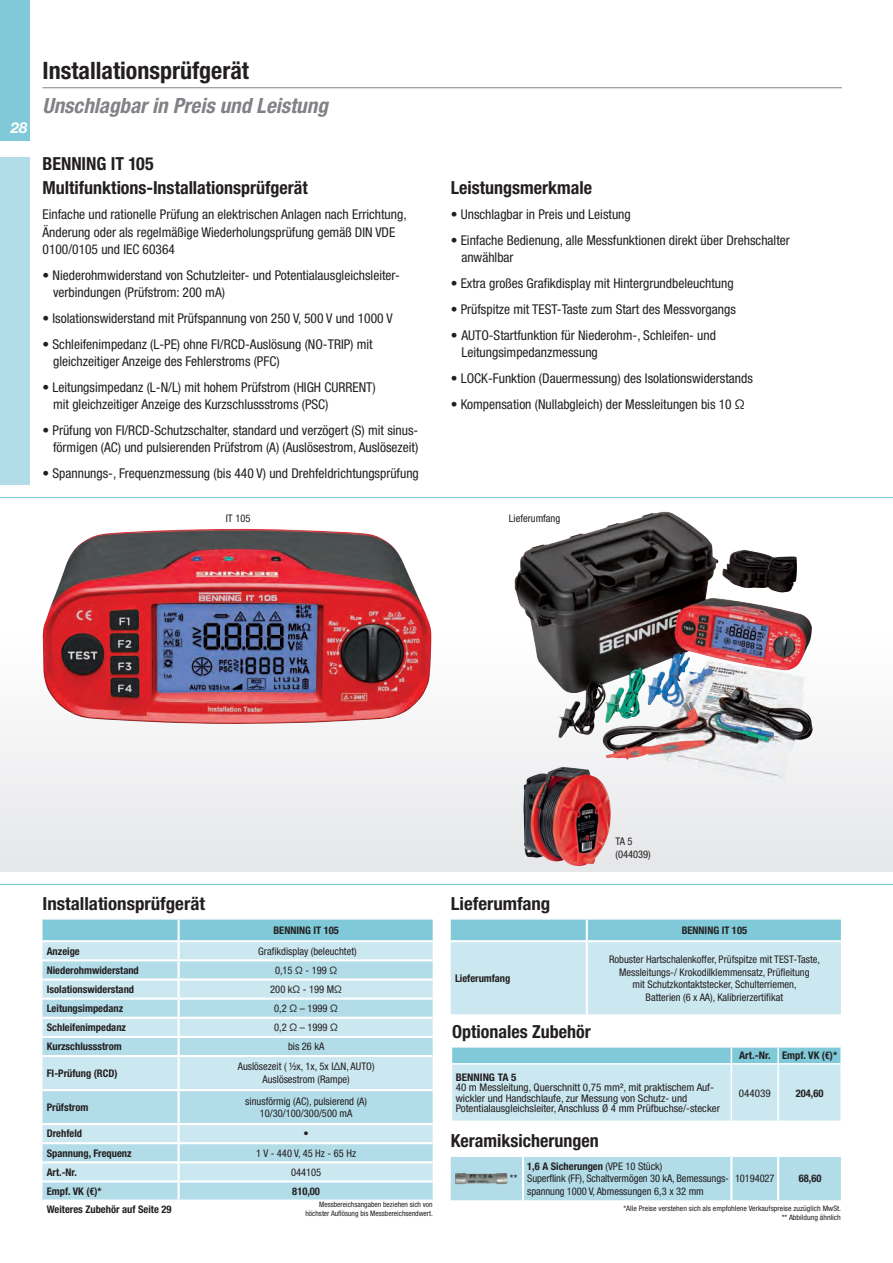
<style>
.page{position:relative;width:893px;height:1263px;background:#fff}
.page>*{position:absolute;margin:0;border:0;box-sizing:border-box;transform-origin:0 0}
.t1{font:700 condensed 24px "Helvetica Neue LT Pro";color:#231f20}
.t2{font:italic 700 condensed 21px "Helvetica Neue LT Pro";color:#808285}
.t3{font:700 condensed 18px/23.5px "Helvetica Neue LT Pro";color:#231f20}
.t4{font:700 condensed 18px "Helvetica Neue LT Pro";color:#231f20;scale:1.05 1}
.t5{font:italic 700 15px "Helvetica Neue LT Pro";color:#fff}
.t6{font:condensed 13.5px/17.2px "Helvetica Neue LT Pro";color:#231f20}
.t7{font:condensed 10.5px/12.6px "Helvetica Neue LT Pro";color:#231f20;text-align:center}
.t8{font:700 condensed 10.5px "Helvetica Neue LT Pro";color:#231f20}
.t9{font:condensed 10.5px/10.5px "Helvetica Neue LT Pro";color:#231f20;scale:1.05 1}
.t10{font:700 condensed 10.5px "Helvetica Neue LT Pro";color:#231f20;scale:1.05 1}
.t11{font:condensed 7.5px/9px "Helvetica Neue LT Pro";color:#231f20;text-align:right;scale:1.05 1}
.t12{font:condensed 7.5px/9px "Helvetica Neue LT Pro";color:#231f20;text-align:right}
.s1{font-weight:700}
</style>
<div class="page">
<svg style="left:0;top:511px;width:893px;height:361px;fill:#eff0f1"></svg>
<div style="left:0;top:157px;width:30px;height:328px;background:#b2dce8"></div>
<img style="left:523px;top:767px;width:88px;height:99px">
<img style="left:514px;top:512px;width:147px;height:211px">
<div style="left:0;top:0;width:30px;height:140px;background:#7fc9d9"></div>
<hr style="left:43px;top:87px;width:799px;height:1px;background:#808285">
<hr style="left:0;top:497px;width:893px;height:1px;background:#7fc9d9">
<hr style="left:0;top:884px;width:893px;height:1px;background:#7fc9d9">
<svg style="left:43px;top:1057px;width:390px;height:66px;background:#bee1eb"></svg>
<svg style="left:43px;top:918px;width:390px;height:137px;background:#bbe0ea"></svg>
<hr style="left:178px;top:1057px;width:2px;height:32px;background:#fff">
<hr style="left:43px;top:1089px;width:136px;height:2px;background:#fff">
<hr style="left:179px;top:1089px;width:254px;height:2px;background:#fff">
<hr style="left:178px;top:1091px;width:2px;height:32px;background:#fff">
<svg style="left:43px;top:1124px;width:390px;height:77px;background:#c6e5ed"></svg>
<svg style="left:451px;top:919px;width:391px;height:282px"></svg>
<hr style="left:841px;top:1127px;width:2px;height:28px;background:#fff">
<hr style="left:841px;top:1157px;width:2px;height:43px;background:#fff">
<img style="left:455px;top:1171px;width:55px;height:15px">
<img style="left:43px;top:529px;width:389px;height:195px">
<p class="t5" style="left:11px;top:118px;width:18px">28</p>
<h1 class="t1" style="left:43px;top:56px;width:208px">Installationsprüfgerät</h1>
<h2 class="t2" style="left:43px;top:92px;width:287px">Unschlagbar in Preis und Leistung</h2>
<h3 class="t3" style="left:43px;top:152px;width:267px">BENNING IT 105<br>Multifunktions-Installationsprüfgerät</h3>
<p class="t6" style="left:43px;top:206px;width:366px">Einfache und rationelle Prüfung an elektrischen Anlagen nach Errichtung,<br>Änderung oder als regelmäßige Wiederholungsprüfung gemäß DIN VDE<br>0100/0105 und IEC 60364</p>
<p class="t6" style="left:53px;top:266px;width:348px;text-indent:-11px">• Niederohmwiderstand von Schutzleiter- und Potentialausgleichsleiter&shy;verbindungen (Prüfstrom: 200 mA)</p>
<p class="t6" style="left:43px;top:309px;width:352px">• Isolationswiderstand mit Prüfspannung von 250 V, 500 V und 1000 V</p>
<p class="t6" style="left:53px;top:335px;width:321px;text-indent:-11px">• Schleifenimpedanz (L-PE) ohne FI/RCD-Auslösung (NO-TRIP) mit gleichzeitiger Anzeige des Fehlerstroms (PFC)</p>
<p class="t6" style="left:53px;top:378px;width:324px;text-indent:-11px">• Leitungsimpedanz (L-N/L) mit hohem Prüfstrom (HIGH CURRENT) mit gleichzeitiger Anzeige des Kurzschlussstroms (PSC)</p>
<p class="t6" style="left:43px;top:421px;width:377px;text-align:right">• Prüfung von FI/RCD-Schutzschalter, standard und verzögert (S) mit sinus&shy;förmigen (AC) und pulsierenden Prüfstrom (A) (Auslösestrom, Auslösezeit)</p>
<p class="t6" style="left:43px;top:464px;width:378px">• Spannungs-, Frequenzmessung (bis 440 V) und Drehfeldrichtungsprüfung</p>
<h3 class="t3" style="left:451px;top:175px;width:143px">Leistungsmerkmale</h3>
<p class="t6" style="left:451px;top:206px;width:182px">• Unschlagbar in Preis und Leistung</p>
<p class="t6" style="left:461px;top:232px;width:330px;text-indent:-11px">• Einfache Bedienung, alle Messfunktionen direkt über Drehschalter anwählbar</p>
<p class="t6" style="left:451px;top:275px;width:284px">• Extra großes Grafikdisplay mit Hintergrundbeleuchtung</p>
<p class="t6" style="left:451px;top:300px;width:287px">• Prüfspitze mit TEST-Taste zum Start des Messvorgangs</p>
<p class="t6" style="left:461px;top:326px;width:256px;text-indent:-11px">• AUTO-Startfunktion für Niederohm-, Schleifen- und<br>Leitungsimpedanzmessung</p>
<p class="t6" style="left:451px;top:369px;width:304px">• LOCK-Funktion (Dauermessung) des Isolationswiderstands</p>
<p class="t6" style="left:451px;top:395px;width:296px">• Kompensation (Nullabgleich) der Messleitungen bis 10 Ω</p>
<p class="t7" style="left:226px;top:512px;width:26px">IT 105</p>
<p class="t7" style="left:509px;top:512px;width:53px">Lieferumfang</p>
<h3 class="t4" style="left:43px;top:893px;width:156px">Installationsprüfgerät</h3>
<p class="t8" style="left:273px;top:923px;width:67px">BENNING IT 105</p>
<p class="t8" style="left:47px;top:944px;width:35px">Anzeige</p>
<p class="t7" style="left:258px;top:944px;width:100px">Grafikdisplay (beleuchtet)</p>
<p class="t8" style="left:47px;top:963px;width:94px">Niederohmwiderstand</p>
<p class="t7" style="left:275px;top:963px;width:64px">0,15 Ω - 199 Ω</p>
<p class="t8" style="left:47px;top:983px;width:89px">Isolationswiderstand</p>
<p class="t7" style="left:270px;top:983px;width:73px">200 kΩ - 199 MΩ</p>
<p class="t8" style="left:47px;top:1002px;width:78px">Leitungsimpedanz</p>
<p class="t7" style="left:274px;top:1002px;width:65px">0,2 Ω – 1999 Ω</p>
<p class="t8" style="left:47px;top:1021px;width:81px">Schleifenimpedanz</p>
<p class="t7" style="left:274px;top:1021px;width:65px">0,2 Ω – 1999 Ω</p>
<p class="t8" style="left:47px;top:1040px;width:76px">Kurzschlussstrom</p>
<p class="t7" style="left:288px;top:1040px;width:38px">bis 26 kA</p>
<p class="t8" style="left:47px;top:1067px;width:72px">FI-Prüfung (RCD)</p>
<p class="t7" style="left:238px;top:1060px;width:138px">Auslösezeit ( ½x, 1x, 5x IΔN, AUTO)<br>Auslösestrom (Rampe)</p>
<p class="t8" style="left:47px;top:1101px;width:43px">Prüfstrom</p>
<p class="t7" style="left:245px;top:1094px;width:123px">sinusförmig (AC), pulsierend (A)<br>10/30/100/300/500 mA</p>
<p class="t8" style="left:47px;top:1127px;width:37px">Drehfeld</p>
<p class="t7" style="left:304px;top:1127px;width:7px">•</p>
<p class="t8" style="left:47px;top:1146px;width:86px">Spannung, Frequenz</p>
<p class="t7" style="left:256px;top:1146px;width:101px">1 V - 440 V, 45 Hz - 65 Hz</p>
<p class="t8" style="left:47px;top:1165px;width:32px">Art.-Nr.</p>
<p class="t7" style="left:291px;top:1165px;width:32px">044105</p>
<p class="t8" style="left:47px;top:1185px;width:56px">Empf. VK (€)*</p>
<p class="t8" style="left:292px;top:1185px;width:29px">810,00</p>
<p class="t8" style="left:47px;top:1203px;width:126px">Weiteres Zubehör auf Seite 29</p>
<p class="t12" style="left:305px;top:1200px;width:129px">Messbereichsangaben beziehen sich von höchster Auflösung bis Messbereichsendwert.</p>
<h3 class="t4" style="left:451px;top:893px;width:96px">Lieferumfang</h3>
<p class="t8" style="left:455px;top:972px;width:57px">Lieferumfang</p>
<h3 class="t3" style="left:452px;top:1020px;width:140px">Optionales Zubehör</h3>
<p class="t7" style="left:615px;top:835px;width:37px;text-align:left">TA 5 (044039)</p>
<p class="t8" style="left:682px;top:923px;width:67px">BENNING IT 105</p>
<p class="t7" style="left:609px;top:953px;width:213px">Robuster Hartschalenkoffer, Prüfspitze mit TEST-Taste, Messleitungs-/ Krokodilklemmensatz, Prüfleitung<br>mit Schutzkontaktstecker, Schulterriemen,<br>Batterien (6 x AA), Kalibrierzertifikat</p>
<p class="t10" style="left:739px;top:1049px;width:95px">Art.-Nr. Empf. VK (€)*</p>
<p class="t10" style="left:456px;top:1071px;width:59px">BENNING TA 5</p>
<p class="t9" style="left:456px;top:1082px;width:253px">40 m Messleitung, Querschnitt 0,75 mm², mit praktischem Auf&shy;wickler und Handschlaufe, zur Messung von Schutz- und<br>Potentialausgleichsleiter, Anschluss Ø 4 mm Prüfbuchse/-stecker</p>
<p class="t9" style="left:739px;top:1087px;width:32px">044039</p>
<p class="t8" style="left:796px;top:1086px;width:29px">204,60</p>
<h3 class="t3" style="left:451px;top:1129px;width:149px">Keramiksicherungen</h3>
<p class="t7" style="left:510px;top:1172px;width:9px">**</p>
<p class="t7" style="left:527px;top:1160px;width:203px;text-align:left"><span class="s1">1,6 A Sicherungen</span> (VPE 10 Stück)<br>Superflink (FF), Schaltvermögen 30 kA, Bemessungs&shy;spannung 1000 V, Abmessungen 6,3 x 32 mm</p>
<p class="t7" style="left:735px;top:1172px;width:41px">10194027</p>
<p class="t8" style="left:799px;top:1172px;width:24px">68,60</p>
<p class="t11" style="left:623px;top:1204px;width:209px">*Alle Preise verstehen sich als empfohlene Verkaufspreise zuzüglich MwSt. ** Abbildung ähnlich</p>
</div>
